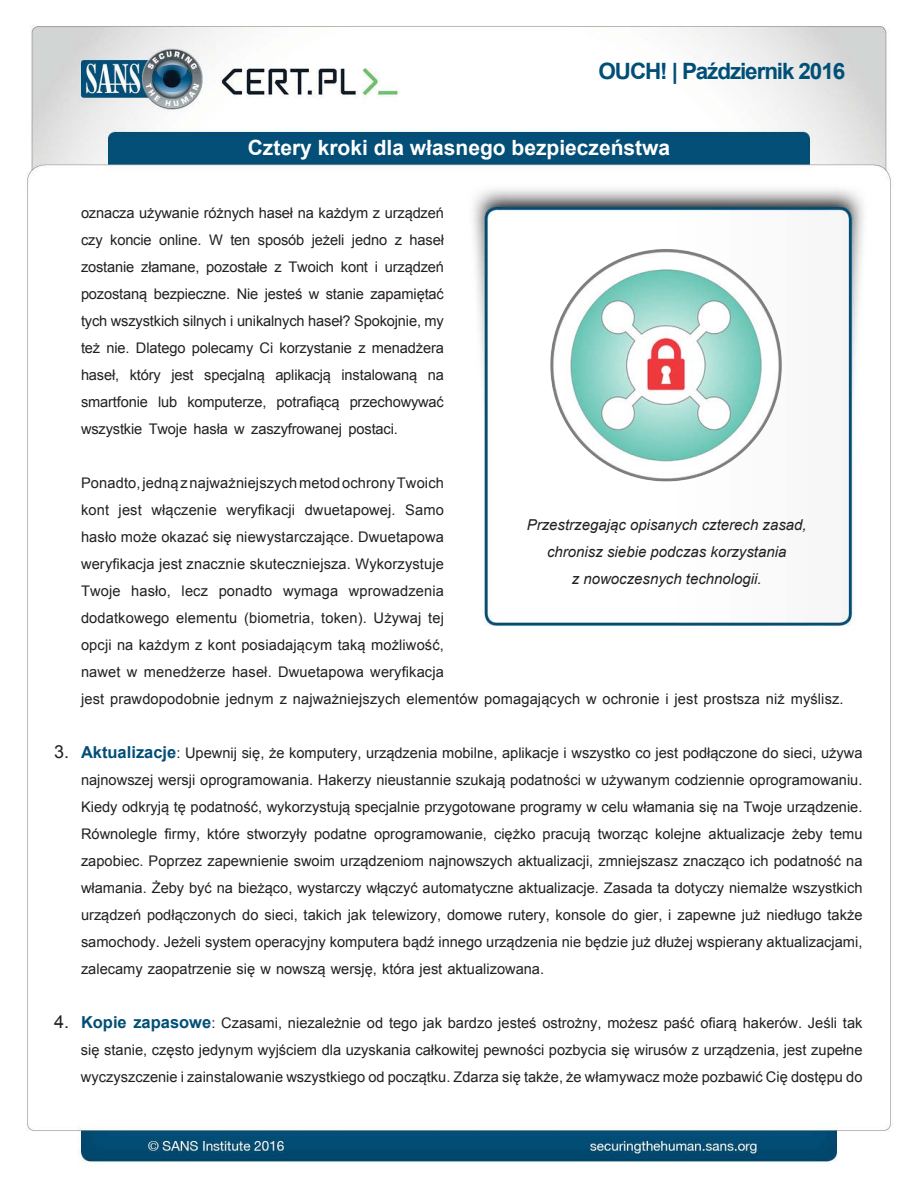
<style>
.page{position:relative;width:918px;height:1188px;background:#fff}
.page>*{position:absolute;margin:0;border:0;box-sizing:border-box;transform-origin:0 0}
.t1{font:700 22.5px "Arial";letter-spacing:-.05em;color:#004f77}
.t2{font:700 21px "Arial";color:#fff}
.t3{font:18px "Arial";color:#231f20}
.t4{font:700 16.5px "Arial";color:#024e77}
.t5{font:italic 15px/27px "Arial";color:#231f20;text-align:center}
.MainText{font:14.7px/27px "Arial";color:#231f20}
</style>
<div class="page">
<img style="left:26px;top:25px;width:865px;height:1139px">
<img style="left:510px;top:249px;width:312px;height:233px">
<h1 class="t1" style="left:599px;top:56px;width:248px">OUCH! | Październik 2016</h1>
<h2 class="t2" style="left:248px;top:134px;width:424px">Cztery kroki dla własnego bezpieczeństwa</h2>
<p class="MainText" style="left:81px;top:199px;width:364px;text-align:right">oznacza używanie różnych haseł na każdym z urządzeń haseł</p>
<p class="MainText" style="left:258px;top:226px;width:48px">sposób</p>
<p class="MainText" style="left:110px;top:226px;width:43px">koncie</p>
<p class="MainText" style="left:159px;top:226px;width:65px">online W.</p>
<p class="MainText" style="left:312px;top:226px;width:34px">jeżeli</p>
<p class="MainText" style="left:352px;top:226px;width:37px">jedno</p>
<p class="MainText" style="left:230px;top:226px;width:22px">ten</p>
<p class="MainText" style="left:81px;top:226px;width:23px">czy</p>
<p class="MainText" style="left:395px;top:226px;width:9px">z</p>
<p class="MainText" style="left:385px;top:253px;width:61px">urządzeń</p>
<p class="MainText" style="left:81px;top:253px;width:55px">zostanie</p>
<p class="MainText" style="left:81px;top:280px;width:364px">pozostaną bezpieczne. Nie jesteś w stanie zapamiętać</p>
<p class="MainText" style="left:81px;top:307px;width:364px">tych wszystkich silnych i unikalnych haseł? Spokojnie, my</p>
<p class="MainText" style="left:81px;top:334px;width:364px">też nie. Dlatego polecamy Ci korzystanie z menadżera</p>
<p class="MainText" style="left:428px;top:361px;width:18px">na</p>
<p class="MainText" style="left:141px;top:253px;width:60px">złamane,</p>
<p class="MainText" style="left:206px;top:253px;width:63px">pozostałe</p>
<p class="MainText" style="left:289px;top:253px;width:47px">Twoich</p>
<p class="MainText" style="left:341px;top:253px;width:29px">kont</p>
<p class="MainText" style="left:375px;top:253px;width:5px">i</p>
<p class="MainText" style="left:274px;top:253px;width:9px">z</p>
<p class="MainText" style="left:130px;top:361px;width:33px">który</p>
<p class="MainText" style="left:81px;top:361px;width:40px">haseł,</p>
<p class="MainText" style="left:171px;top:361px;width:24px">jest</p>
<p class="MainText" style="left:204px;top:361px;width:62px">specjalną</p>
<p class="MainText" style="left:275px;top:361px;width:57px">aplikacją</p>
<p class="MainText" style="left:342px;top:361px;width:77px">instalowaną</p>
<p class="MainText" style="left:81px;top:388px;width:318px">smartfonie<br>wszystkie Twoje hasła w zaszyfrowanej postaci.</p>
<p class="MainText" style="left:277px;top:388px;width:65px">potrafiącą</p>
<p class="MainText" style="left:350px;top:388px;width:96px">przechowywać</p>
<p class="MainText" style="left:158px;top:388px;width:21px">lub</p>
<p class="MainText" style="left:187px;top:388px;width:81px">komputerze,</p>
<p class="MainText" style="left:81px;top:469px;width:364px;text-align:right">Ponadto,jednąznajważniejszychmetodochronyTwoich<br>Samo</p>
<p class="MainText" style="left:226px;top:496px;width:70px">weryfikacji</p>
<p class="MainText" style="left:81px;top:496px;width:30px">kont</p>
<p class="MainText" style="left:81px;top:523px;width:364px">hasło może okazać się niewystarczające. Dwuetapowa</p>
<p class="MainText" style="left:81px;top:550px;width:364px">weryfikacja jest znacznie skuteczniejsza. Wykorzystuje</p>
<p class="MainText" style="left:349px;top:577px;width:97px">wprowadzenia</p>
<p class="MainText" style="left:119px;top:496px;width:25px">jest</p>
<p class="MainText" style="left:151px;top:496px;width:67px">włączenie</p>
<p class="MainText" style="left:305px;top:496px;width:93px">dwuetapowej.</p>
<p class="MainText" style="left:81px;top:577px;width:41px">Twoje</p>
<p class="MainText" style="left:131px;top:577px;width:41px">hasło,</p>
<p class="MainText" style="left:182px;top:577px;width:28px">lecz</p>
<p class="MainText" style="left:219px;top:577px;width:55px">ponadto</p>
<p class="MainText" style="left:283px;top:577px;width:57px">wymaga</p>
<p class="t5" style="left:527px;top:511px;width:282px">Przestrzegając opisanych czterech zasad, chronisz siebie podczas korzystania</p>
<p class="t5" style="left:572px;top:565px;width:192px">z nowoczesnych technologii.</p>
<p class="MainText" style="left:244px;top:604px;width:72px">(biometria,</p>
<p class="MainText" style="left:321px;top:604px;width:47px">token .)</p>
<p class="MainText" style="left:81px;top:604px;width:764px">dodatkowego<br>opcji na każdym z kont posiadającym taką możliwość,<br>nawet w menedżerze haseł. Dwuetapowa weryfikacja<br>jest prawdopodobnie jednym z najważniejszych elementów pomagających w ochronie i jest prostsza niż myślisz.</p>
<p class="MainText" style="left:176px;top:604px;width:63px">elementu</p>
<p class="MainText" style="left:374px;top:604px;width:49px">Używaj</p>
<p class="MainText" style="left:428px;top:604px;width:17px">tej</p>
<p class="t3" style="left:54px;top:740px;width:17px">3.</p>
<p class="t4" style="left:81px;top:741px;width:97px">Aktualizacje</p>
<p class="MainText" style="left:176px;top:739px;width:688px">: Upewnij się, że komputery, urządzenia mobilne, aplikacje i wszystko co jest podłączone do sieci, używa</p>
<p class="MainText" style="left:81px;top:766px;width:783px;text-align:right">najnowszej wersji oprogramowania. Hakerzy nieustannie szukają podatności w używanym codziennie oprogramowaniu.<br>Kiedy odkryją tę podatność, wykorzystują specjalnie przygotowane programy w celu włamania się na Twoje urządzenie. temu</p>
<p class="MainText" style="left:165px;top:820px;width:37px">firmy,</p>
<p class="MainText" style="left:81px;top:820px;width:783px">Równolegle<br>zapobiec. Poprzez zapewnienie swoim urządzeniom najnowszych aktualizacji, zmniejszasz znacząco ich podatność na włamania. Żeby być na bieżąco, wystarczy włączyć automatyczne aktualizacje. Zasada ta dotyczy niemalże wszystkich urządzeń podłączonych do sieci, takich jak telewizory, domowe rutery, konsole do gier i, zapewne już niedługo także samochody. Jeżeli system operacyjny komputera bądź innego urządzenia nie będzie już dłużej wspierany aktualizacjami, zalecamy zaopatrzenie się w nowszą wersję, która jest aktualizowana.</p>
<p class="MainText" style="left:207px;top:820px;width:34px">które</p>
<p class="MainText" style="left:247px;top:820px;width:62px">stworzyły</p>
<p class="MainText" style="left:314px;top:820px;width:54px">podatne</p>
<p class="MainText" style="left:374px;top:820px;width:114px">oprogramowanie,</p>
<p class="MainText" style="left:494px;top:820px;width:43px">ciężko</p>
<p class="MainText" style="left:543px;top:820px;width:49px">pracują</p>
<p class="MainText" style="left:655px;top:820px;width:48px">kolejne</p>
<p class="MainText" style="left:709px;top:820px;width:78px">aktualizacje</p>
<p class="MainText" style="left:792px;top:820px;width:32px">żeby</p>
<p class="MainText" style="left:598px;top:820px;width:52px">tworząc</p>
<p class="t3" style="left:54px;top:1010px;width:17px">4.</p>
<p class="t4" style="left:81px;top:1011px;width:132px">Kopie zapasowe</p>
<p class="MainText" style="left:211px;top:1009px;width:653px">: Czasami, niezależnie od tego jak bardzo jesteś ostrożny, możesz paść ofiarą hakerów. Jeśli tak</p>
<p class="MainText" style="left:81px;top:1036px;width:783px">się stanie, często jedynym wyjściem dla uzyskania całkowitej pewności pozbycia się wirusów z urządzenia, jest zupełne wyczyszczenie i zainstalowanie wszystkiego od początku. Zdarza się także, że włamywacz może pozbawić Cię dostępu do</p>
</div>
